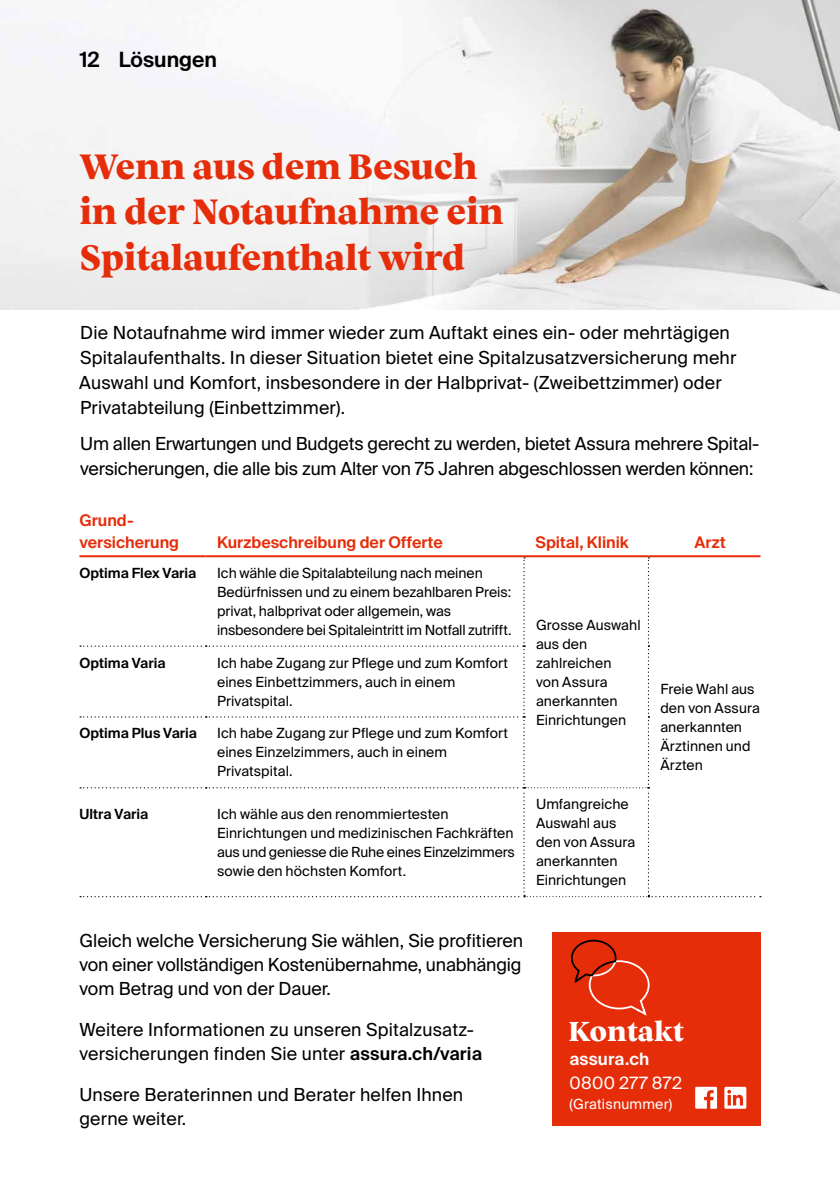
<style>
.page{position:relative;width:840px;height:1191px;background:#fff}
.page>*{position:absolute;margin:0;border:0;box-sizing:border-box;transform-origin:0 0}
.t1{font:800 36px/45.4px "Vesterbro";letter-spacing:-.01em;color:#e62d0a}
.t2{font:800 28px "Vesterbro";color:#fff}
.t3{font:600 21px "Suisse Intl";color:#000}
.t4{font:18px/24px "Suisse Intl";letter-spacing:.01em;color:#000}
.t5{font:18px/25px "Suisse Intl";letter-spacing:-.01em;color:#000}
.t6{font:17px "Suisse Intl";letter-spacing:.025em;color:#fff}
.t7{font:600 17px "Suisse Intl";letter-spacing:.01em;color:#fff}
.t8{font:600 16px/22.2px "Suisse Intl";color:#e62d0a}
.t9{font:14px/19px "Suisse Intl";letter-spacing:.005em;color:#000}
.t10{font:600 14px "Suisse Intl";color:#000}
.t11{font:14px "Suisse Intl";letter-spacing:.015em;color:#fff}
.s1{font-weight:600}
</style>
<div class="page">
<img style="left:0;top:0;width:839px;height:309px">
<div style="left:552px;top:932px;width:208px;height:193px;background:#e62d0a"></div>
<svg style="left:695px;top:1086px;width:21px;height:22px"></svg>
<svg style="left:724px;top:1086px;width:22px;height:22px"></svg>
<svg style="left:570px;top:939px;width:80px;height:77px"></svg>
<svg style="left:80px;top:557px;width:680px;height:340px"></svg>
<hr style="left:79px;top:555px;width:127px;height:2px;background:#e62d0a">
<hr style="left:206px;top:555px;width:317px;height:2px;background:#e62d0a">
<hr style="left:523px;top:555px;width:125px;height:2px;background:#e62d0a">
<hr style="left:648px;top:555px;width:112px;height:2px;background:#e62d0a">
<h3 class="t3" style="left:80px;top:47px;width:21px">12</h3>
<h3 class="t3" style="left:119px;top:47px;width:100px">Lösungen</h3>
<h1 class="t1" style="left:79px;top:142px;width:425px">Wenn aus dem Besuch in der Notaufnahme ein<br>Spitalaufenthalt wird</h1>
<p class="t4" style="left:79px;top:320px;width:658px;line-height:25px">Die Notaufnahme wird immer wieder zum Auftakt eines ein- oder mehrtägigen Spitalaufenthalts. In dieser Situation bietet eine Spitalzusatzversicherung mehr Auswahl und Komfort, insbesondere in der Halbprivat- (Zweibettzimmer) oder Privatabteilung (Einbettzimmer).</p>
<p class="t5" style="left:80px;top:431px;width:680px">Um allen Erwartungen und Budgets gerecht zu werden, bietet Assura mehrere Spital&shy;versicherungen, die alle bis zum Alter von 75 Jahren abgeschlossen werden können:</p>
<p class="t8" style="left:79px;top:509px;width:101px">Grund&shy;versicherung</p>
<p class="t8" style="left:217px;top:531px;width:227px">Kurzbeschreibung der Offerte</p>
<p class="t8" style="left:535px;top:531px;width:95px">Spital, Klinik</p>
<p class="t8" style="left:694px;top:531px;width:33px">Arzt</p>
<p class="t10" style="left:79px;top:565px;width:118px">Optima Flex Varia</p>
<p class="t9" style="left:217px;top:563px;width:296px">Ich wähle die Spitalabteilung nach meinen Bedürfnissen und zu einem bezahlbaren Preis: privat, halbprivat oder allgemein, was insbesondere bei Spitaleintritt im Notfall zutrifft.</p>
<p class="t9" style="left:535px;top:615px;width:106px">Grosse Auswahl aus den zahlreichen<br>von Assura anerkannten<br>Einrichtungen</p>
<p class="t10" style="left:79px;top:654px;width:88px">Optima Varia</p>
<p class="t9" style="left:217px;top:653px;width:292px">Ich habe Zugang zur Pflege und zum Komfort eines Einbettzimmers, auch in einem<br>Privatspital.</p>
<p class="t10" style="left:79px;top:725px;width:119px">Optima Plus Varia</p>
<p class="t9" style="left:217px;top:724px;width:292px">Ich habe Zugang zur Pflege und zum Komfort eines Einzelzimmers, auch in einem<br>Privatspital.</p>
<p class="t10" style="left:79px;top:806px;width:70px">Ultra Varia</p>
<p class="t9" style="left:217px;top:804px;width:299px">Ich wähle aus den renommiertesten Einrichtungen und medizinischen Fachkräften aus und geniesse die Ruhe eines Einzelzimmers sowie den höchsten Komfort.</p>
<p class="t9" style="left:535px;top:795px;width:101px">Umfangreiche<br>Auswahl aus den von Assura anerkannten<br>Einrichtungen</p>
<p class="t9" style="left:660px;top:679px;width:101px">Freie Wahl aus den von Assura anerkannten<br>Ärztinnen und<br>Ärzten</p>
<p class="t4" style="left:79px;top:928px;width:445px;text-align:justify">Gleich welche Versicherung Sie wählen, Sie profitieren von einer vollständigen Kostenübernahme, unabhängig vom Betrag und von der Dauer.</p>
<p class="t4" style="left:79px;top:1017px;width:404px">Weitere Informationen zu unseren Spitalzusatz&shy;versicherungen finden Sie unter <span class="s1">assura.ch/varia</span></p>
<p class="t4" style="left:79px;top:1082px;width:385px">Unsere Beraterinnen und Berater helfen Ihnen gerne weiter.</p>
<h2 class="t2" style="left:568px;top:1010px;width:117px">Kontakt</h2>
<p class="t7" style="left:569px;top:1049px;width:81px">assura.ch</p>
<p class="t6" style="left:569px;top:1073px;width:114px">0800 277 872</p>
<p class="t11" style="left:569px;top:1095px;width:104px">(Gratisnummer)</p>
</div>
